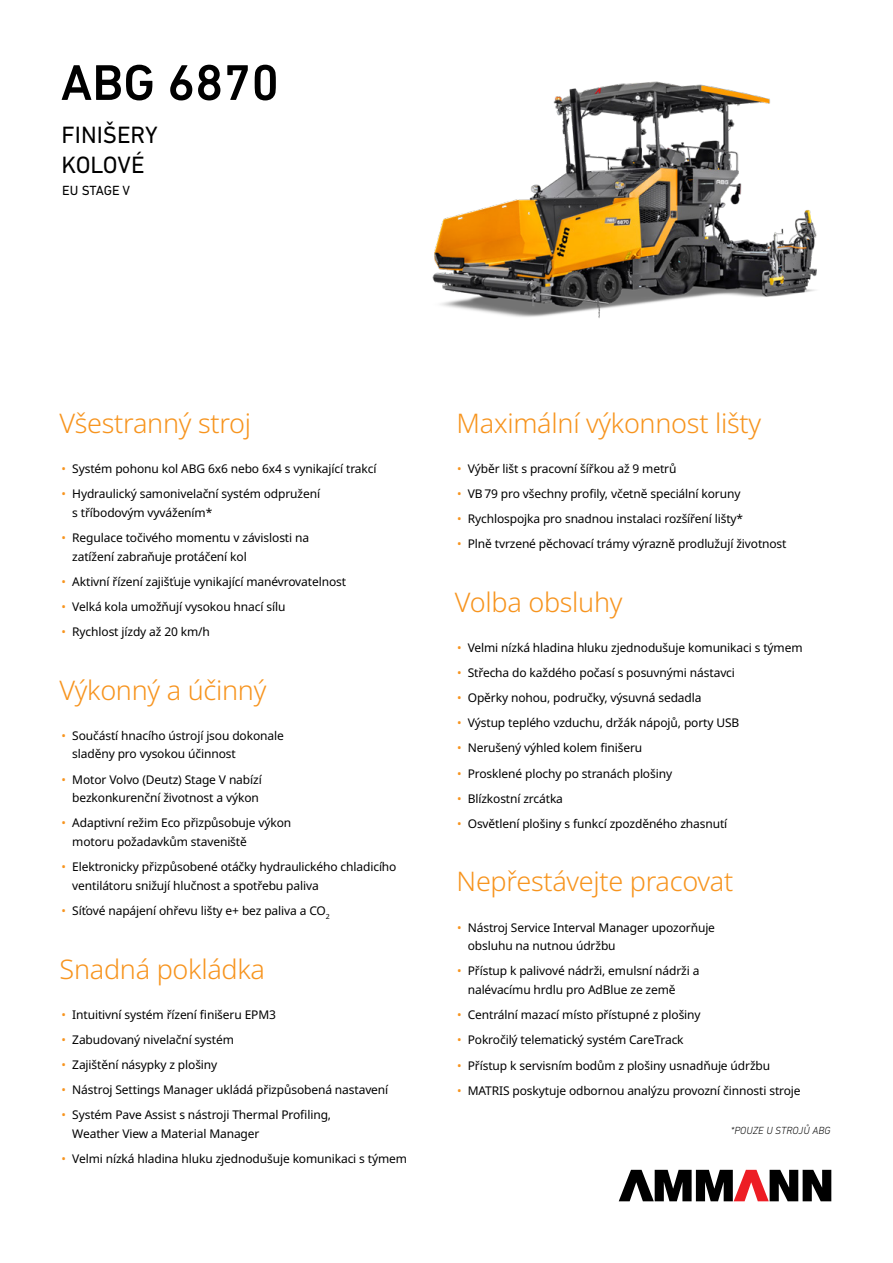
<style>
.page{position:relative;width:893px;height:1263px;background:#fff}
.page>*{position:absolute;margin:0;border:0;box-sizing:border-box;transform-origin:0 0}
.Headline_Title{font:500 51px "DIN Next LT Pro";color:#000}
.Features{font:300 27px "Noto Sans";letter-spacing:-.01em;color:#f7941e}
.Headline_Sub-Title{font:24px "DIN Next LT Pro";color:#000}
.Headline_Classifier{font:13.5px "DIN Next LT Pro";letter-spacing:-.01em;color:#000}
.t1{font:12px/18.8px "Noto Sans";letter-spacing:-.01em;color:#000}
.Table_Note{font:italic 300 10.5px "DIN Next LT Pro";color:#000}
.s1{color:#f7941e}
</style>
<div class="page">
<svg style="left:619px;top:1170px;width:212px;height:31px"></svg>
<img style="left:432px;top:81px;width:385px;height:237px">
<p class="Headline_Title" style="left:61px;top:53px;width:220px">ABG 6870</p>
<p class="Headline_Sub-Title" style="left:62px;top:121px;width:98px">FINIŠERY</p>
<p class="Headline_Sub-Title" style="left:62px;top:151px;width:84px">KOLOVÉ</p>
<p class="Headline_Classifier" style="left:62px;top:183px;width:69px">EU STAGE V</p>
<p class="Features" style="left:59px;top:404px;width:193px">Všestranný stroj</p>
<p class="t1" style="left:62px;top:459px;width:316px"><span class="s1">•</span> Systém pohonu kol ABG 6x6 nebo 6x4 s vynikající trakcí</p>
<p class="t1" style="left:72px;top:485px;width:249px;text-indent:-11px"><span class="s1">•</span> Hydraulický samonivelační systém odpružení s tříbodovým vyvážením*</p>
<p class="t1" style="left:72px;top:528px;width:238px;text-indent:-11px"><span class="s1">•</span> Regulace točivého momentu v závislosti na zatížení zabraňuje protáčení kol</p>
<p class="t1" style="left:62px;top:572px;width:286px"><span class="s1">•</span> Aktivní řízení zajišťuje vynikající manévrovatelnost</p>
<p class="t1" style="left:62px;top:597px;width:225px"><span class="s1">•</span> Velká kola umožňují vysokou hnací sílu</p>
<p class="t1" style="left:62px;top:623px;width:150px"><span class="s1">•</span> Rychlost jízdy až 20 km/h</p>
<p class="Features" style="left:59px;top:671px;width:209px">Výkonný a účinný</p>
<p class="t1" style="left:72px;top:726px;width:213px;text-indent:-11px"><span class="s1">•</span> Součástí hnacího ústrojí jsou dokonale sladěny pro vysokou účinnost</p>
<p class="t1" style="left:62px;top:770px;width:202px;text-align:right"><span class="s1">•</span> Motor Volvo (Deutz) Stage V nabízí bezkonkurenční životnost a výkon</p>
<p class="t1" style="left:72px;top:814px;width:221px;text-indent:-11px"><span class="s1">•</span> Adaptivní režim Eco přizpůsobuje výkon motoru požadavkům staveniště</p>
<p class="t1" style="left:72px;top:858px;width:326px;text-indent:-11px"><span class="s1">•</span> Elektronicky přizpůsobené otáčky hydraulického chladicího ventilátoru snižují hlučnost a spotřebu paliva</p>
<p class="t1" style="left:62px;top:902px;width:270px"><span class="s1">•</span> Síťové napájení ohřevu lišty e+ bez paliva a CO<sub>2</sub></p>
<p class="Features" style="left:60px;top:950px;width:207px">Snadná pokládka</p>
<p class="t1" style="left:62px;top:1005px;width:216px"><span class="s1">•</span> Intuitivní systém řízení finišeru EPM3</p>
<p class="t1" style="left:62px;top:1030px;width:174px"><span class="s1">•</span> Zabudovaný nivelační systém</p>
<p class="t1" style="left:62px;top:1056px;width:157px"><span class="s1">•</span> Zajištění násypky z plošiny</p>
<p class="t1" style="left:62px;top:1081px;width:328px"><span class="s1">•</span> Nástroj Settings Manager ukládá přizpůsobená nastavení</p>
<p class="t1" style="left:72px;top:1106px;width:260px;text-indent:-11px"><span class="s1">•</span> Systém Pave Assist s nástroji Thermal Profiling,<br>Weather View a Material Manager</p>
<p class="t1" style="left:62px;top:1150px;width:347px"><span class="s1">•</span> Velmi nízká hladina hluku zjednodušuje komunikaci s týmem</p>
<p class="Features" style="left:457px;top:404px;width:306px">Maximální výkonnost lišty</p>
<p class="t1" style="left:457px;top:459px;width:221px"><span class="s1">•</span> Výběr lišt s pracovní šířkou až 9 metrů</p>
<p class="t1" style="left:457px;top:485px;width:285px"><span class="s1">•</span> VB 79 pro všechny profily, včetně speciální koruny</p>
<p class="t1" style="left:457px;top:510px;width:288px"><span class="s1">•</span> Rychlospojka pro snadnou instalaci rozšíření lišty*</p>
<p class="t1" style="left:457px;top:535px;width:331px"><span class="s1">•</span> Plně tvrzené pěchovací trámy výrazně prodlužují životnost</p>
<p class="Features" style="left:455px;top:583px;width:169px">Volba obsluhy</p>
<p class="t1" style="left:457px;top:638px;width:347px"><span class="s1">•</span> Velmi nízká hladina hluku zjednodušuje komunikaci s týmem</p>
<p class="t1" style="left:457px;top:664px;width:279px"><span class="s1">•</span> Střecha do každého počasí s posuvnými nástavci</p>
<p class="t1" style="left:457px;top:689px;width:246px"><span class="s1">•</span> Opěrky nohou, područky, výsuvná sedadla</p>
<p class="t1" style="left:457px;top:714px;width:284px"><span class="s1">•</span> Výstup teplého vzduchu, držák nápojů, porty USB</p>
<p class="t1" style="left:457px;top:739px;width:187px"><span class="s1">•</span> Nerušený výhled kolem finišeru</p>
<p class="t1" style="left:457px;top:764px;width:216px"><span class="s1">•</span> Prosklené plochy po stranách plošiny</p>
<p class="t1" style="left:457px;top:789px;width:107px"><span class="s1">•</span> Blízkostní zrcátka</p>
<p class="t1" style="left:457px;top:814px;width:272px"><span class="s1">•</span> Osvětlení plošiny s funkcí zpozděného zhasnutí</p>
<p class="Features" style="left:457px;top:863px;width:278px">Nepřestávejte pracovat</p>
<p class="t1" style="left:468px;top:918px;width:249px;text-indent:-11px"><span class="s1">•</span> Nástroj Service Interval Manager upozorňuje obsluhu na nutnou údržbu</p>
<p class="t1" style="left:468px;top:962px;width:233px;text-indent:-11px"><span class="s1">•</span> Přístup k palivové nádrži, emulsní nádrži a nalévacímu hrdlu pro AdBlue ze země</p>
<p class="t1" style="left:457px;top:1006px;width:245px"><span class="s1">•</span> Centrální mazací místo přístupné z plošiny</p>
<p class="t1" style="left:457px;top:1031px;width:228px"><span class="s1">•</span> Pokročilý telematický systém CareTrack</p>
<p class="t1" style="left:457px;top:1056px;width:315px"><span class="s1">•</span> Přístup k servisním bodům z plošiny usnadňuje údržbu</p>
<p class="t1" style="left:457px;top:1081px;width:345px"><span class="s1">•</span> MATRIS poskytuje odbornou analýzu provozní činnosti stroje</p>
<p class="Table_Note" style="left:731px;top:1125px;width:101px">*POUZE U STROJŮ ABG</p>
</div>
